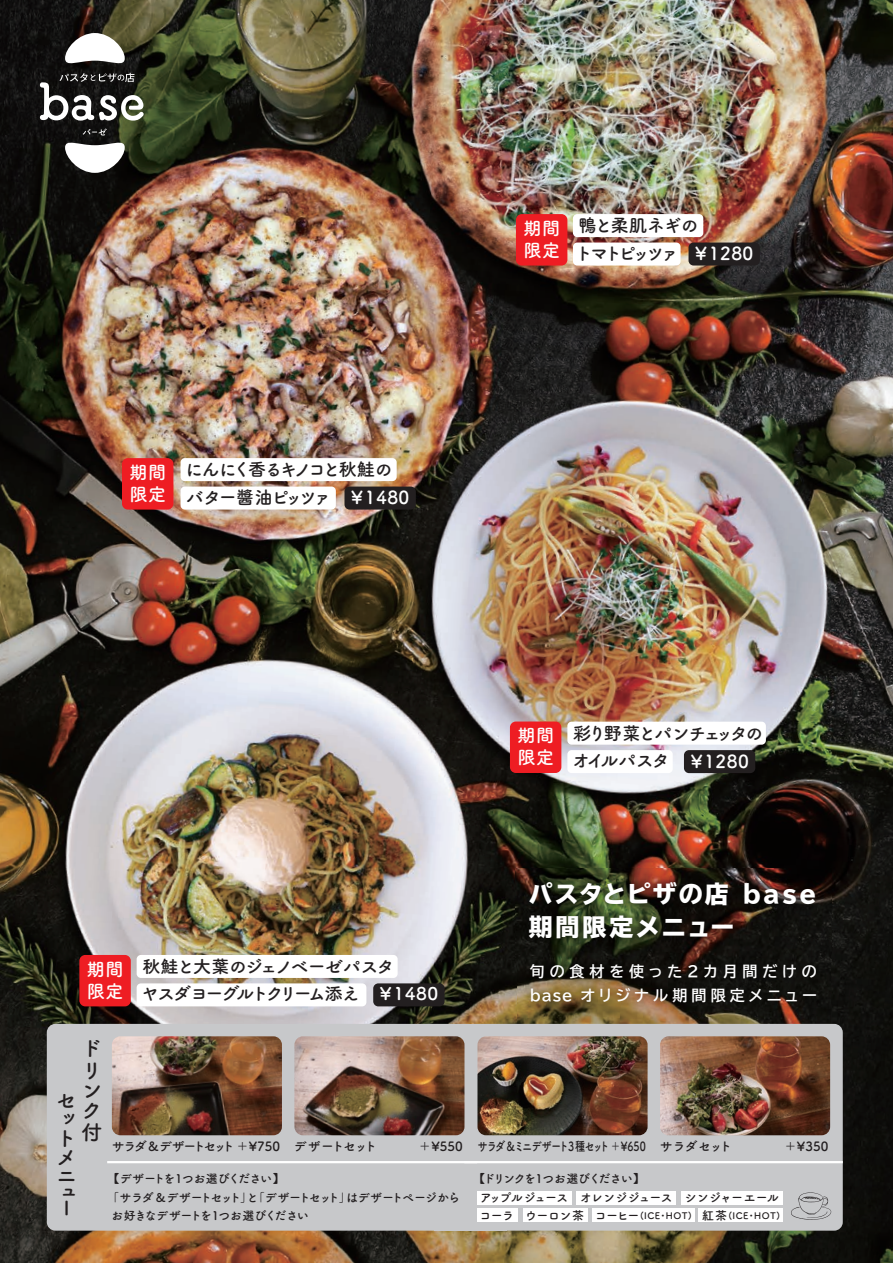
<style>
.page{position:relative;width:893px;height:1263px;background:#fff}
.page>*{position:absolute;margin:0;border:0;box-sizing:border-box;transform-origin:0 0}
.t1{font:800 24px/33px "TBUD Go Std";letter-spacing:.085em;color:#fff}
.t2{font:21px/18.1px "Tsuku A Rd Gothic Std B";color:#231f20}
.t3{font:18.15px/22px "Tsuku A Rd Gothic Std B";letter-spacing:.025em;color:#fff}
.t4{font:18px/27.6px "Tsuku A Rd Gothic Std B";letter-spacing:-.095em;color:#231f20}
.t5{font:18px/27.6px "Tsuku A Rd Gothic Std B";letter-spacing:-.115em;color:#231f20}
.t6{font:17.55px/26.8px "Tsuku A Rd Gothic Std B";letter-spacing:-.1em;color:#231f20}
.t7{font:700 15px/24px "TBUD Go Std";letter-spacing:.275em;color:#fff}
.t8{font:12.75px "Tsuku A Rd Gothic Std B";letter-spacing:-.08em;color:#231f20}
.t9{font:12.75px "Tsuku A Rd Gothic Std B";letter-spacing:-.11em;color:#231f20;scale:.8 1}
.t10{font:12.75px "Tsuku A Rd Gothic Std B";letter-spacing:-.125em;color:#231f20}
.t11{font:12px/18px "Tsuku A Rd Gothic Std B";letter-spacing:-.085em;color:#231f20}
.t12{font:12px "Tsuku A Rd Gothic Std B";letter-spacing:-.045em;color:#231f20}
.t13{font:12px "Tsuku A Rd Gothic Std B";letter-spacing:-.13em;color:#231f20}
.t14{font:9px "Tsuku A Rd Gothic Std B";letter-spacing:.05em;color:#231f20}
.s1{color:#fff}
.s2{font-size:12px}
</style>
<div class="page">
<img style="left:0;top:0;width:893px;height:1263px">
<svg style="left:65px;top:128px;width:60px;height:45px"></svg>
<svg style="left:40px;top:33px;width:104px;height:88px"></svg>
<div style="left:464px;top:1024px;width:379px;height:207px;background:#c7c8ca;border-radius:9px"></div>
<div style="left:47px;top:1024px;width:430px;height:207px;background:#c7c8ca;border-radius:9px"></div>
<img style="left:477px;top:1036px;width:171px;height:99px">
<img style="left:112px;top:1036px;width:170px;height:99px">
<img style="left:294px;top:1036px;width:170px;height:99px">
<img style="left:660px;top:1036px;width:170px;height:99px">
<hr style="left:107px;top:1161px;width:370px;height:2px;background:#fff">
<div style="left:592px;top:1208px;width:102px;height:14px;background:#fff"></div>
<div style="left:698px;top:1208px;width:85px;height:14px;background:#fff"></div>
<div style="left:477px;top:1208px;width:40px;height:14px;background:#fff"></div>
<div style="left:523px;top:1208px;width:64px;height:14px;background:#fff"></div>
<div style="left:477px;top:1191px;width:94px;height:13px;background:#fff"></div>
<div style="left:577px;top:1191px;width:99px;height:13px;background:#fff"></div>
<div style="left:682px;top:1191px;width:101px;height:13px;background:#fff"></div>
<hr style="left:464px;top:1161px;width:379px;height:2px;background:#fff">
<svg style="left:791px;top:1192px;width:40px;height:27px"></svg>
<div style="left:573px;top:214px;width:130px;height:23px;background:#fff;border-radius:4px"></div>
<div style="left:573px;top:243px;width:108px;height:23px;background:#fff;border-radius:4px"></div>
<div style="left:688px;top:243px;width:72px;height:23px;background:#231f20;border-radius:5px"></div>
<div style="left:567px;top:722px;width:199px;height:23px;background:#fff;border-radius:4px"></div>
<div style="left:567px;top:750px;width:106px;height:23px;background:#fff;border-radius:4px"></div>
<div style="left:684px;top:750px;width:71px;height:23px;background:#231f20;border-radius:5px"></div>
<div style="left:181px;top:458px;width:216px;height:23px;background:#fff;border-radius:4px"></div>
<div style="left:181px;top:487px;width:155px;height:23px;background:#fff;border-radius:4px"></div>
<div style="left:344px;top:487px;width:72px;height:23px;background:#231f20;border-radius:5px"></div>
<div style="left:137px;top:955px;width:261px;height:23px;background:#fff;border-radius:4px"></div>
<div style="left:137px;top:983px;width:229px;height:23px;background:#fff;border-radius:4px"></div>
<div style="left:373px;top:983px;width:72px;height:23px;background:#231f20;border-radius:5px"></div>
<div style="left:516px;top:214px;width:51px;height:52px;background:#ee1d23;border-radius:6px"></div>
<div style="left:122px;top:458px;width:51px;height:52px;background:#ee1d23;border-radius:6px"></div>
<div style="left:79px;top:955px;width:52px;height:51px;background:#ee1d23;border-radius:6px"></div>
<div style="left:510px;top:721px;width:51px;height:52px;background:#ee1d23;border-radius:6px"></div>
<img style="left:516px;top:869px;width:316px;height:93px">
<img style="left:517px;top:951px;width:313px;height:73px">
<h3 class="t3" style="left:130px;top:460px;width:38px">期間限定</h3>
<h3 class="t4" style="left:185px;top:455px;width:226px">にんにく香るキノコと秋鮭のバター醬油ピッツァ <span class="s1">￥1480</span></h3>
<h3 class="t3" style="left:524px;top:216px;width:38px">期間限定</h3>
<h3 class="t4" style="left:575px;top:211px;width:180px">鴨と柔肌ネギの<br>トマトピッツァ <span class="s1">￥1 280</span></h3>
<h3 class="t3" style="left:87px;top:957px;width:38px">期間限定</h3>
<h3 class="t6" style="left:141px;top:952px;width:298px">秋鮭と大葉のジェノベーゼパスタ<br>ヤスダヨーグルトクリーム添え <span class="s1">￥1480</span></h3>
<h3 class="t3" style="left:517px;top:723px;width:38px">期間限定</h3>
<h3 class="t5" style="left:573px;top:718px;width:193px">彩り野菜とパンチェッタのオイルパスタ <span class="s1">￥1280</span></h3>
<h1 class="t1" style="left:529px;top:878px;width:289px">パスタとピザの店 base期間限定メニュー</h1>
<p class="t7" style="left:530px;top:960px;width:289px">旬の食材を使った２カ月間だけのbase オリジナル期間限定メニュー</p>
<h2 class="t2" style="left:82px;top:1036px;width:20px;line-height:21.8px">ドリ</h2>
<h2 class="t2" style="left:82px;top:1078px;width:21px;line-height:21.1px">ンク付</h2>
<h2 class="t2" style="left:56px;top:1089px;width:20px;text-align:justify">セットメニュー</h2>
<p class="t10" style="left:112px;top:1136px;width:170px">サラダ＆デザートセット＋¥750</p>
<p class="t8" style="left:660px;top:1136px;width:74px">サラダセット</p>
<p class="t11" style="left:111px;top:1188px;width:350px;text-indent:-4px">「サラダ＆デザートセット」と「デザートセット」はデザートページからお好きなデザートを１つお選びください</p>
<p class="t9" style="left:477px;top:1136px;width:212px">サラダ＆ミニデザート３種セット＋¥650</p>
<p class="t8" style="left:294px;top:1136px;width:85px">デザートセット</p>
<p class="t8" style="left:419px;top:1136px;width:46px">＋¥550</p>
<p class="t8" style="left:784px;top:1136px;width:46px">＋¥350</p>
<p class="t11" style="left:108px;top:1169px;width:179px">【デザートを１つお選びください】</p>
<p class="t13" style="left:473px;top:1169px;width:173px">【ドリンクを１つお選びください】</p>
<p class="t12" style="left:480px;top:1188px;width:300px">アップルジュース オレンジジュース シンジャーエール</p>
<p class="t14" style="left:479px;top:1209px;width:302px"><span class="s2">コーラ ウーロン茶 コーヒー</span>(ICE・HOT) <span class="s2">紅茶</span>(ICE・HOT)</p>
</div>
